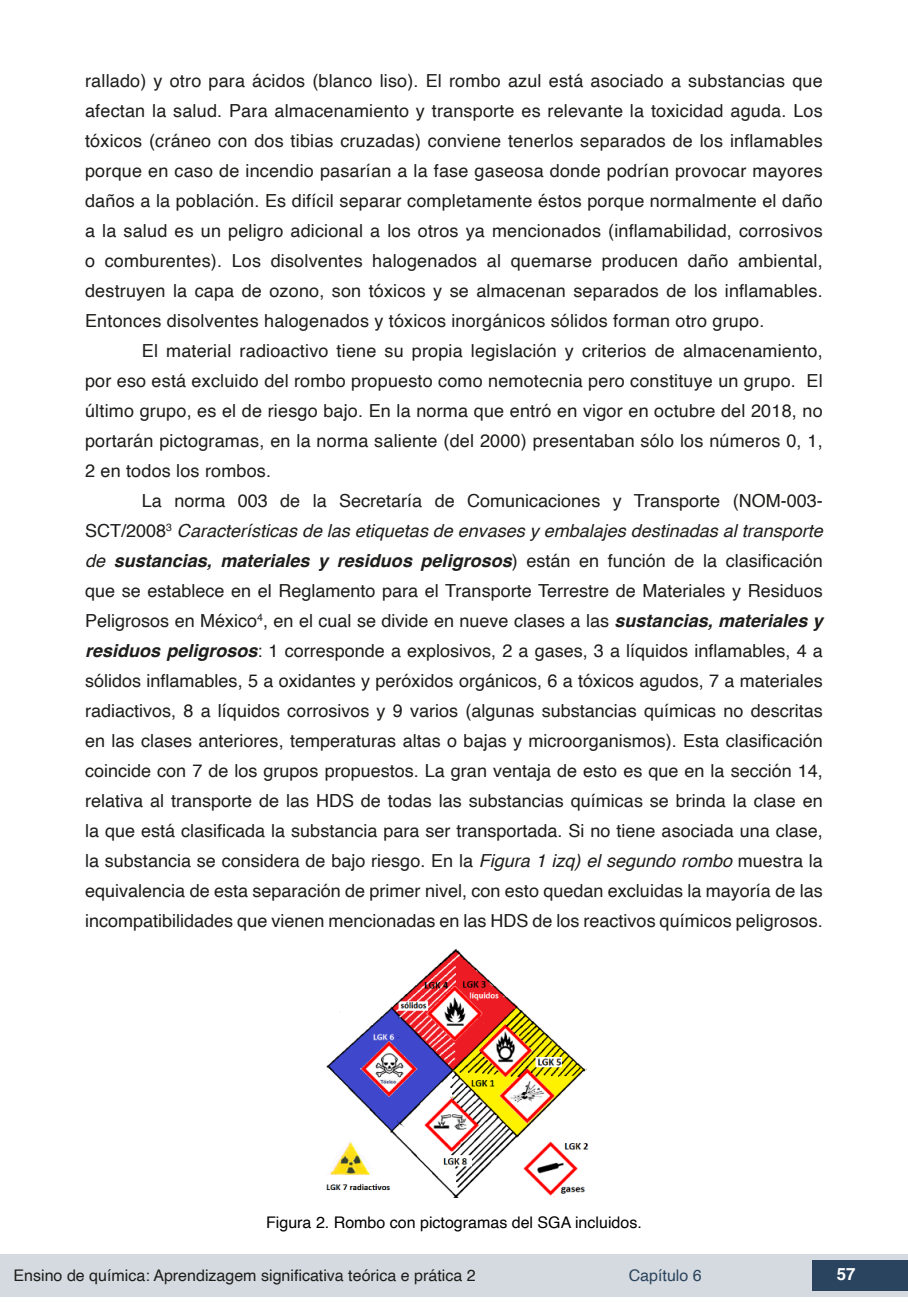
<style>
.page{position:relative;width:908px;height:1304px;background:#fff}
.page>*{position:absolute;margin:0;border:0;box-sizing:border-box;transform-origin:0 0}
.t1{font:18px/30px "Helvetica";letter-spacing:.01em;color:#1d1d1b;text-align:justify}
.t2{font:700 16.8px "Helvetica";color:#fff}
.t3{font:16px "Helvetica";color:#1d1d1b}
.t4{font:16px "Helvetica";color:#000}
.t5{font:16px "Helvetica";color:#2a435e}
.s1{font-style:italic}
.s2{font-weight:700;font-style:italic}
</style>
<div class="page">
<div style="left:0;top:1254px;width:906px;height:43px;background:#d4dadf"></div>
<div style="left:812px;top:1261px;width:95px;height:30px;background:#2a435e"></div>
<img style="left:326px;top:949px;width:263px;height:249px">
<p class="t1" style="left:85px;top:66px;width:738px">rallado) y otro para ácidos (blanco liso). El rombo azul está asociado a substancias que afectan la salud. Para almacenamiento y transporte es relevante la toxicidad aguda. Los tóxicos (cráneo con dos tibias cruzadas) conviene tenerlos separados de los inflamables porque en caso de incendio pasarían a la fase gaseosa donde podrían provocar mayores daños a la población. Es difícil separar completamente éstos porque normalmente el daño a la salud es un peligro adicional a los otros ya mencionados (inflamabilidad, corrosivos o comburentes). Los disolventes halogenados al quemarse producen daño ambiental, destruyen la capa de ozono, son tóxicos y se almacenan separados de los inflamables.<br>Entonces disolventes halogenados y tóxicos inorgánicos sólidos forman otro grupo.</p>
<p class="t1" style="left:85px;top:336px;width:738px;text-indent:57px">El material radioactivo tiene su propia legislación y criterios de almacenamiento, por eso está excluido del rombo propuesto como nemotecnia pero constituye un grupo. El último grupo, es el de riesgo bajo. En la norma que entró en vigor en octubre del 2018, no portarán pictogramas, en la norma saliente (del 2000) presentaban sólo los números 0, 1, 2 en todos los rombos.</p>
<p class="t1" style="left:85px;top:487px;width:739px;text-indent:57px">La norma 003 de la Secretaría de Comunicaciones y Transporte (NOM-003- SCT/2008<sup>3</sup> <span class="s1">Características de las etiquetas de envases y embalajes destinadas al transporte de</span> <span class="s2">sustancias, materiales y residuos peligrosos</span>) están en función de la clasificación que se establece en el Reglamento para el Transporte Terrestre de Materiales y Residuos Peligrosos en México<sup>4</sup>, en el cual se divide en nueve clases a las <span class="s2">sustancias, materiales y residuos peligrosos</span>: 1 corresponde a explosivos, 2 a gases, 3 a líquidos inflamables, 4 a sólidos inflamables, 5 a oxidantes y peróxidos orgánicos, 6 a tóxicos agudos, 7 a materiales radiactivos, 8 a líquidos corrosivos y 9 varios (algunas substancias químicas no descritas en las clases anteriores, temperaturas altas o bajas y microorganismos). Esta clasificación coincide con 7 de los grupos propuestos. La gran ventaja de esto es que en la sección 14, relativa al transporte de las HDS de todas las substancias químicas se brinda la clase en la que está clasificada la substancia para ser transportada. Si no tiene asociada una clase, la substancia se considera de bajo riesgo. En la <span class="s1">Figura 1 izq) el segundo rombo</span> muestra la equivalencia de esta separación de primer nivel, con esto quedan excluidas la mayoría de las incompatibilidades que vienen mencionadas en las HDS de los reactivos químicos peligrosos.</p>
<p class="t4" style="left:266px;top:1210px;width:377px">Figura 2. Rombo con pictogramas del SGA incluidos.</p>
<p class="t3" style="left:14px;top:1263px;width:463px">Ensino de química: Aprendizagem significativa teórica e prática 2</p>
<p class="t5" style="left:628px;top:1263px;width:74px">Capítulo 6</p>
<p class="t2" style="left:836px;top:1264px;width:20px">57</p>
</div>
